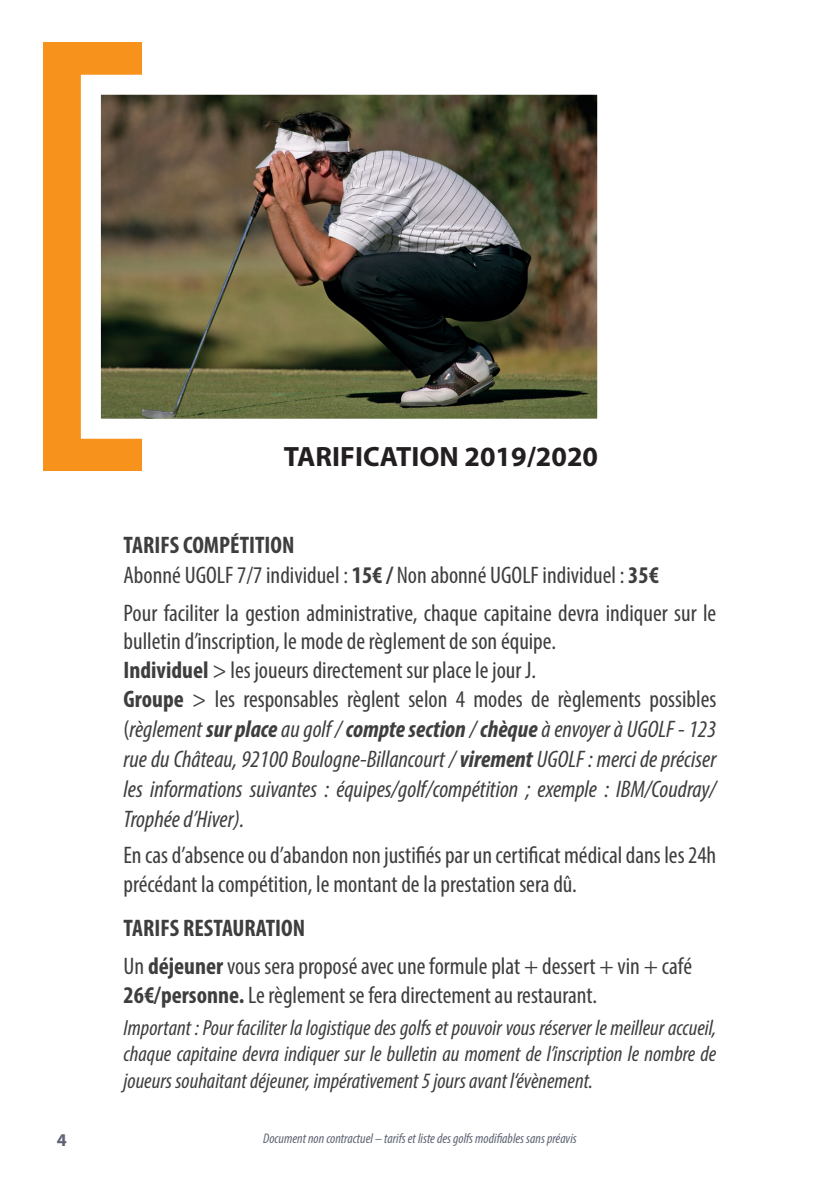
<style>
.page{position:relative;width:840px;height:1191px;background:#fff}
.page>*{position:absolute;margin:0;border:0;box-sizing:border-box;transform-origin:0 0}
.t1{font:700 28px "Myriad Pro";color:#231f20}
.t2{font:condensed 24px/29.4px "Myriad Pro";color:#3e3e3f}
.t3{font:italic condensed 22px/26.4px "Myriad Pro";color:#3e3e3f;text-align:justify}
.t4{font:700 18px "Myriad Pro";color:#5e6473}
.t5{font:italic condensed 14px "Myriad Pro";color:#5e6473}
.s1{font-weight:700}
.s2{font-style:italic}
.s3{font-weight:700;font-style:italic}
</style>
<div class="page">
<div style="left:44px;top:43px;width:98px;height:428px;background:#f7931d"></div>
<img style="left:102px;top:96px;width:494px;height:322px">
<div style="left:81px;top:75px;width:536px;height:364px;border:20px solid #fff"></div>
<p class="t1" style="left:284px;top:438px;width:315px">TARIFICATION 2019/2020</p>
<p class="t2" style="left:123px;top:529px;width:536px;line-height:30px"><span class="s1">TARIFS COMPÉTITION<br></span>Abonné UGOLF 7/7 individuel : <span class="s1">15€ /</span> Non abonné UGOLF individuel : <span class="s1">35€</span></p>
<p class="t2" style="left:123px;top:597px;width:594px">Pour faciliter la gestion administrative, chaque capitaine devra indiquer sur le bulletin d’inscription, le mode de règlement de son équipe.<br><span class="s1">Individuel</span> &gt; les joueurs directement sur place le jour J.<br><span class="s1">Groupe</span> &gt; les responsables règlent selon 4 modes de règlements possibles (<span class="s2">règlement</span> <span class="s3">sur place</span> <span class="s2">au golf /</span> <span class="s3">compte section</span> <span class="s2">/</span> <span class="s3">chèque</span> <span class="s2">à envoyer à UGOLF - 123 rue du Château, 92100 Boulogne-Billancourt /</span> <span class="s3">virement</span> <span class="s2">UGOLF : merci de préciser les informations suivantes : équipes/golf/compétition ; exemple : IBM/Coudray/ Trophée d’Hiver).</span></p>
<p class="t2" style="left:123px;top:840px;width:594px;line-height:28.8px">En cas d’absence ou d’abandon non justifiés par un certificat médical dans les 24h précédant la compétition, le montant de la prestation sera dû.</p>
<p class="t2" style="left:123px;top:908px;width:569px;line-height:38px"><span class="s1">TARIFS RESTAURATION<br></span>Un <span class="s1">déjeuner</span> vous sera proposé avec une formule plat + dessert + vin + café</p>
<p class="t2" style="left:123px;top:979px;width:474px"><span class="s1">26€/personne.</span> Le règlement se fera directement au restaurant.</p>
<p class="t3" style="left:123px;top:1014px;width:594px">Important : Pour faciliter la logistique des golfs et pouvoir vous réserver le meilleur accueil, chaque capitaine devra indiquer sur le bulletin au moment de l’inscription le nombre de joueurs souhaitant déjeuner, impérativement 5 jours avant l‘évènement.</p>
<p class="t4" style="left:57px;top:1128px;width:11px">4</p>
<p class="t5" style="left:263px;top:1129px;width:315px">Document non contractuel – tarifs et liste des golfs modifiables sans préavis</p>
</div>
